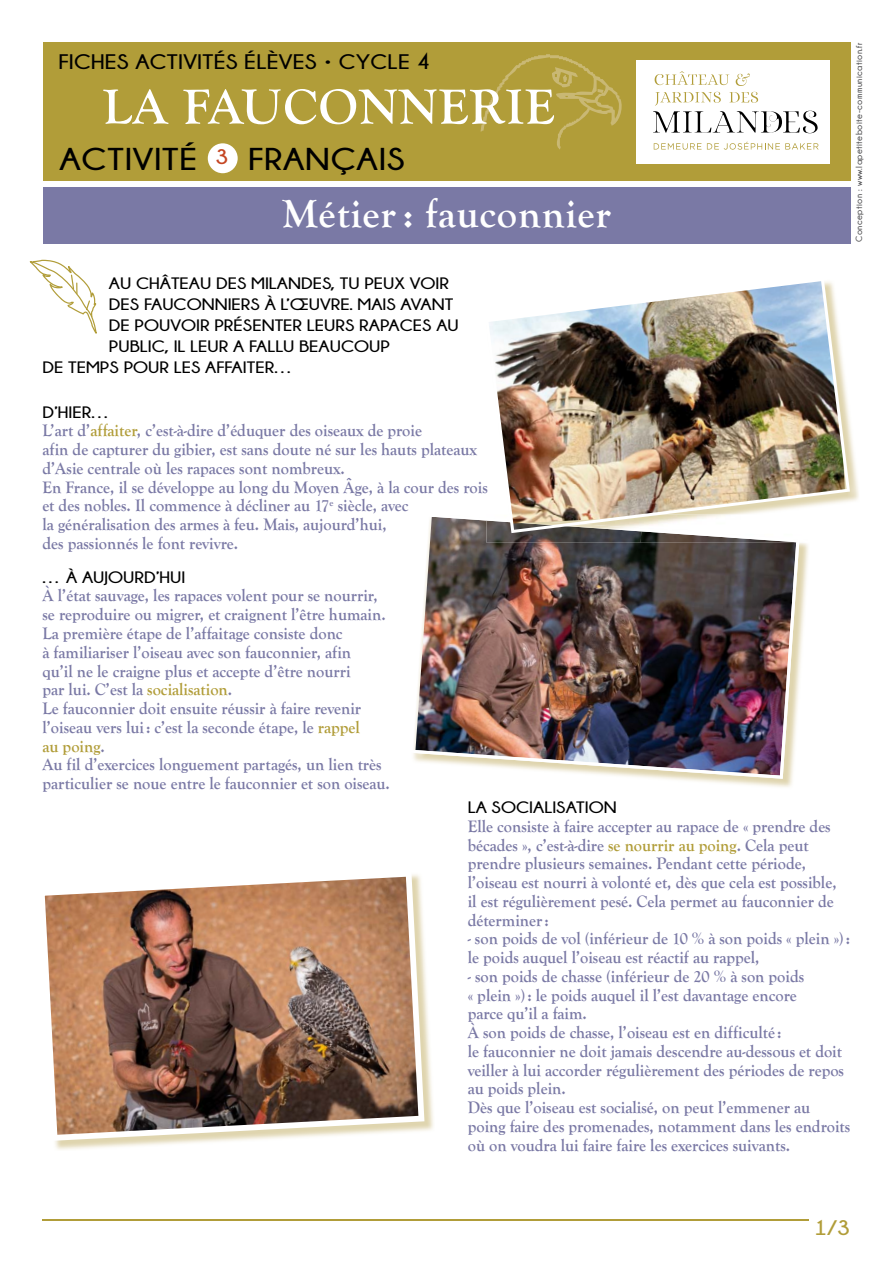
<style>
.page{position:relative;width:893px;height:1263px;background:#fff}
.page>*{position:absolute;margin:0;border:0;box-sizing:border-box;transform-origin:0 0}
.t1{font:700 51px "Goudy Old Style T";letter-spacing:.02em;color:#fff}
.t2{font:700 40.5px "Goudy Old Style T";letter-spacing:.02em;color:#fff}
.t3{font:700 31.5px "Champagne&Limousines";letter-spacing:.02em;color:#000;scale:1.15 1}
.t4{font:700 21px "Champagne&Limousines";letter-spacing:.01em;color:#000;scale:1.15 1}
.t5{font:700 21px "Champagne&Limousines";color:#b19d39;scale:1.15 1}
.t6{font:700 17.25px/18.8px "Goudy Old Style T";color:#7a79a5;scale:.95 1}
.t7{font:700 16.5px "Champagne&Limousines";color:#000;scale:1.15 1}
.t8{font:700 9px "Champagne&Limousines";letter-spacing:.05em;color:#58585a}
.s1{color:#b19d39}
</style>
<div class="page">
<hr style="left:43px;top:1220px;width:766px;height:1px;background:#b19d39">
<img style="left:671px;top:543px;width:137px;height:244px">
<img style="left:413px;top:517px;width:386px;height:262px">
<img style="left:487px;top:533px;width:312px;height:10px">
<img style="left:485px;top:281px;width:365px;height:252px">
<img style="left:55px;top:949px;width:378px;height:201px">
<img style="left:44px;top:874px;width:380px;height:267px">
<div style="left:43px;top:43px;width:807px;height:138px;background:#b19d39"></div>
<div style="left:637px;top:61px;width:193px;height:103px;background:#fff"></div>
<svg style="left:736px;top:73px;width:14px;height:13px"></svg>
<svg style="left:655px;top:71px;width:74px;height:14px"></svg>
<svg style="left:653px;top:92px;width:165px;height:41px"></svg>
<svg style="left:654px;top:143px;width:47px;height:7px"></svg>
<svg style="left:707px;top:142px;width:112px;height:8px"></svg>
<svg style="left:480px;top:54px;width:142px;height:96px"></svg>
<div style="left:43px;top:187px;width:807px;height:56px;background:#7a79a5"></div>
<div style="left:208px;top:143px;width:30px;height:30px;background:#fff;border-radius:50%"></div>
<svg style="left:30px;top:260px;width:67px;height:74px"></svg>
<p class="t4" style="left:58px;top:50px;width:325px">FICHES ACTIVITÉS ÉLÈVES • CYCLE 4</p>
<h1 class="t1" style="left:103px;top:78px;width:453px">LA FAUCONNERIE</h1>
<h3 class="t3" style="left:60px;top:142px;width:302px">ACTIVITÉ <sup>3</sup> FRANÇAIS</h3>
<h2 class="t2" style="left:282px;top:191px;width:330px">Métier : fauconnier</h2>
<p class="t7" style="left:109px;top:275px;width:297px">AU CHÂTEAU DES MILANDES, TU PEUX VOIR</p>
<p class="t7" style="left:109px;top:296px;width:301px">DES FAUCONNIERS À L’ŒUVRE. MAIS AVANT</p>
<p class="t7" style="left:109px;top:317px;width:306px">DE POUVOIR PRÉSENTER LEURS RAPACES AU</p>
<p class="t7" style="left:109px;top:338px;width:246px">PUBLIC, IL LEUR A FALLU BEAUCOUP</p>
<p class="t7" style="left:43px;top:359px;width:220px">DE TEMPS POUR LES AFFAITER…</p>
<p class="t7" style="left:43px;top:403px;width:61px">D’HIER…</p>
<p class="t6" style="left:43px;top:422px;width:470px">L’art d’<span class="s1">affaiter</span>, c’est-à-dire d’éduquer des oiseaux de proie<br>afin de capturer du gibier, est sans doute né sur les hauts plateaux d’Asie centrale où les rapaces sont nombreux.<br>En France, il se développe au long du Moyen Âge, à la cour des rois et des nobles. Il commence à décliner au 17<sup>e</sup> siècle, avec<br>la généralisation des armes à feu. Mais, aujourd’hui,<br>des passionnés le font revivre.</p>
<p class="t7" style="left:43px;top:568px;width:126px">… À AUJOURD’HUI</p>
<p class="t6" style="left:43px;top:587px;width:367px">À l’état sauvage, les rapaces volent pour se nourrir, se reproduire ou migrer, et craignent l’être humain.<br>La première étape de l’affaitage consiste donc<br>à familiariser l’oiseau avec son fauconnier, afin<br>qu’il ne le craigne plus et accepte d’être nourri<br>par lui. C’est la <span class="s1">socialisation</span>.<br>Le fauconnier doit ensuite réussir à faire revenir l’oiseau vers lui : c’est la seconde étape, le <span class="s1">rappel<br>au poing</span>.<br>Au fil d’exercices longuement partagés, un lien très particulier se noue entre le fauconnier et son oiseau.</p>
<p class="t8" style="left:854px;top:242px;width:201px;rotate:-90deg">Conception : www.lapetiteboite-communication.fr</p>
<p class="t7" style="left:468px;top:798px;width:131px">LA SOCIALISATION</p>
<p class="t6" style="left:468px;top:817px;width:390px">Elle consiste à faire accepter au rapace de « prendre des bécades », c’est-à-dire <span class="s1">se nourrir au poing</span>. Cela peut prendre plusieurs semaines. Pendant cette période, l’oiseau est nourri à volonté et, dès que cela est possible, il est régulièrement pesé. Cela permet au fauconnier de déterminer :</p>
<p class="t6" style="left:468px;top:930px;width:404px">- son poids de vol (inférieur de 10 % à son poids « plein ») : le poids auquel l’oiseau est réactif au rappel,</p>
<p class="t6" style="left:468px;top:967px;width:404px">- son poids de chasse (inférieur de 20 % à son poids<br>« plein ») : le poids auquel il l’est davantage encore<br>parce qu’il a faim.<br>À son poids de chasse, l’oiseau est en difficulté :<br>le fauconnier ne doit jamais descendre au-dessous et doit veiller à lui accorder régulièrement des périodes de repos au poids plein.<br>Dès que l’oiseau est socialisé, on peut l’emmener au poing faire des promenades, notamment dans les endroits où on voudra lui faire faire les exercices suivants.</p>
<p class="t5" style="left:814px;top:1216px;width:33px">1/3</p>
</div>
